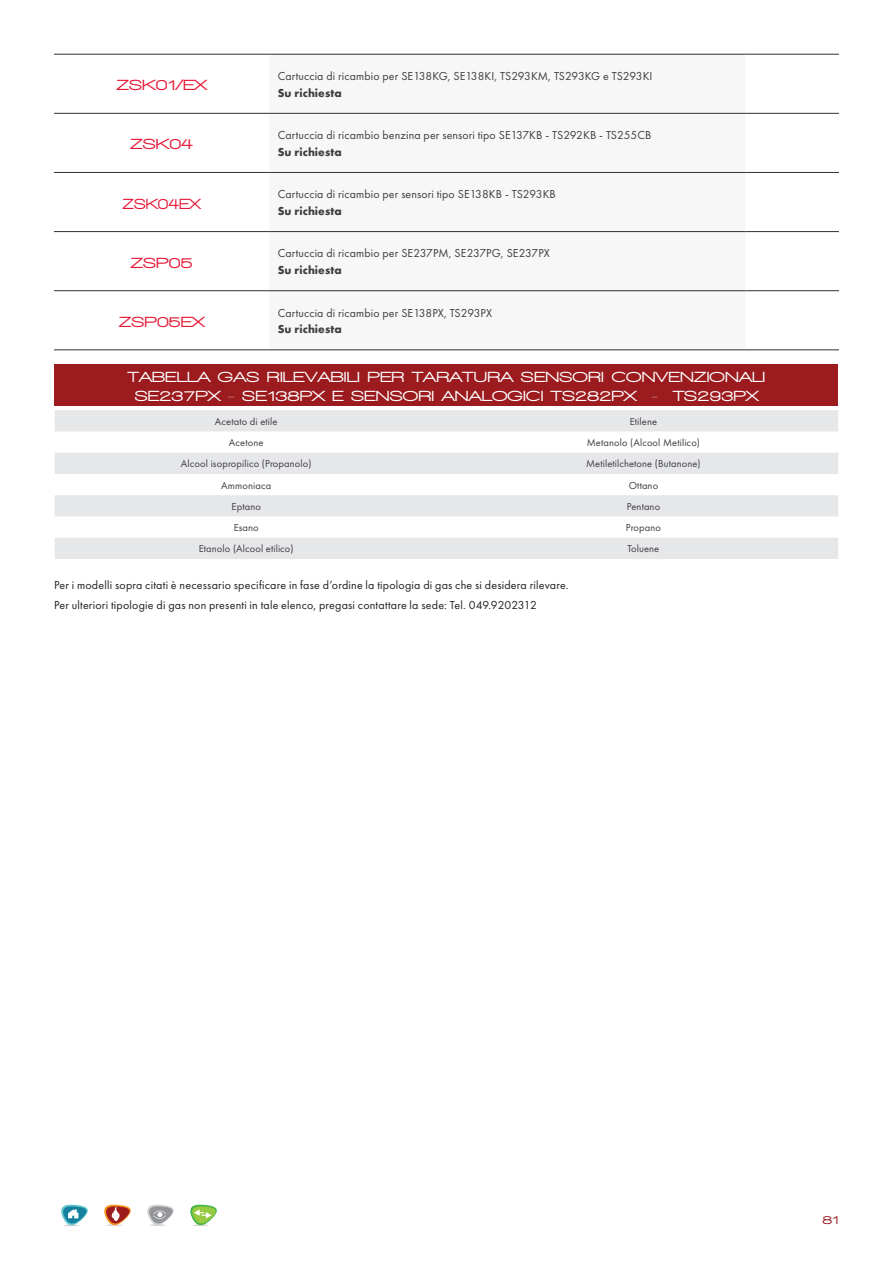
<style>
.page{position:relative;width:893px;height:1263px;background:#fff}
.page>*{position:absolute;margin:0;border:0;box-sizing:border-box;transform-origin:0 0}
.t1{font:900 15px/19.5px "Walkway Expand";letter-spacing:.01em;color:#fff;text-align:center}
.t2{font:900 15px "Walkway Expand";color:#e51836}
.t3{font:900 15px "Walkway Expand";color:#e51836;scale:.9 1}
.t4{font:12px "Futura PT";letter-spacing:.01em;color:#3e3e3f}
.t5{font:12px/19.2px "Futura PT";letter-spacing:.015em;color:#231f20}
.t6{font:700 12px "Futura PT";letter-spacing:.01em;color:#3e3e3f}
.t7{font:900 12px "Walkway Expand";color:#9b1b1e}
.t8{font:10.5px "Futura PT";letter-spacing:.01em;color:#3e3e3f}
</style>
<div class="page">
<svg style="left:61px;top:1205px;width:156px;height:21px"></svg>
<svg style="left:269px;top:112px;width:476px;height:238px"></svg>
<hr style="left:54px;top:54px;width:215px;height:1px;background:#312f30">
<hr style="left:54px;top:113px;width:215px;height:1px;background:#312f30">
<hr style="left:54px;top:172px;width:215px;height:1px;background:#312f30">
<hr style="left:54px;top:231px;width:215px;height:1px;background:#312f30">
<hr style="left:54px;top:290px;width:215px;height:1px;background:#312f30">
<hr style="left:54px;top:350px;width:215px;height:1px;background:#312f30">
<hr style="left:269px;top:54px;width:476px;height:1px;background:#312f30">
<hr style="left:269px;top:113px;width:476px;height:1px;background:#312f30">
<hr style="left:269px;top:172px;width:476px;height:1px;background:#312f30">
<hr style="left:269px;top:231px;width:476px;height:1px;background:#312f30">
<hr style="left:269px;top:290px;width:476px;height:1px;background:#312f30">
<hr style="left:269px;top:350px;width:476px;height:1px;background:#312f30">
<hr style="left:745px;top:54px;width:94px;height:1px;background:#312f30">
<hr style="left:745px;top:113px;width:94px;height:1px;background:#312f30">
<hr style="left:745px;top:172px;width:94px;height:1px;background:#312f30">
<hr style="left:745px;top:231px;width:94px;height:1px;background:#312f30">
<hr style="left:745px;top:290px;width:94px;height:1px;background:#312f30">
<hr style="left:745px;top:350px;width:94px;height:1px;background:#312f30">
<div style="left:55px;top:365px;width:783px;height:41px;background:#9b1b1e"></div>
<svg style="left:55px;top:410px;width:783px;height:149px;fill:#e6e7e9"></svg>
<p class="t2" style="left:117px;top:77px;width:92px">ZSK01/EX</p>
<p class="t2" style="left:130px;top:136px;width:64px">ZSK04</p>
<p class="t3" style="left:123px;top:195px;width:88px">ZSK04EX</p>
<p class="t2" style="left:131px;top:255px;width:63px">ZSP05</p>
<p class="t4" style="left:278px;top:69px;width:376px">Cartuccia di ricambio per SE138KG, SE138KI, TS293KM, TS293KG e TS293KI</p>
<p class="t6" style="left:278px;top:85px;width:66px">Su richiesta</p>
<p class="t4" style="left:278px;top:128px;width:375px">Cartuccia di ricambio benzina per sensori tipo SE137KB - TS292KB - TS255CB</p>
<p class="t6" style="left:278px;top:144px;width:66px">Su richiesta</p>
<p class="t4" style="left:278px;top:187px;width:280px">Cartuccia di ricambio per sensori tipo SE138KB - TS293KB</p>
<p class="t6" style="left:278px;top:203px;width:66px">Su richiesta</p>
<p class="t4" style="left:278px;top:246px;width:274px">Cartuccia di ricambio per SE237PM, SE237PG, SE237PX</p>
<p class="t6" style="left:278px;top:262px;width:66px">Su richiesta</p>
<p class="t4" style="left:278px;top:305px;width:216px">Cartuccia di ricambio per SE138PX, TS293PX</p>
<p class="t6" style="left:278px;top:321px;width:66px">Su richiesta</p>
<p class="t1" style="left:128px;top:367px;width:639px">TABELLA GAS RILEVABILI PER TARATURA SENSORI CONVENZIONALI<br>SE237PX - SE138PX E SENSORI ANALOGICI TS282PX - TS293PX</p>
<p class="t8" style="left:215px;top:415px;width:64px">Acetato di etile</p>
<p class="t8" style="left:630px;top:415px;width:29px">Etilene</p>
<p class="t8" style="left:229px;top:436px;width:36px">Acetone</p>
<p class="t8" style="left:587px;top:436px;width:115px">Metanolo (Alcool Metilico)</p>
<p class="t8" style="left:181px;top:458px;width:132px">Alcool isopropilico (Propanolo)</p>
<p class="t8" style="left:586px;top:458px;width:116px">Metiletilchetone (Butanone)</p>
<p class="t8" style="left:221px;top:479px;width:52px">Ammoniaca</p>
<p class="t8" style="left:629px;top:479px;width:31px">Ottano</p>
<p class="t8" style="left:232px;top:500px;width:31px">Eptano</p>
<p class="t8" style="left:627px;top:500px;width:35px">Pentano</p>
<p class="t8" style="left:234px;top:521px;width:27px">Esano</p>
<p class="t8" style="left:626px;top:521px;width:37px">Propano</p>
<p class="t8" style="left:199px;top:543px;width:96px">Etanolo (Alcool etilico)</p>
<p class="t8" style="left:627px;top:543px;width:33px">Toluene</p>
<p class="t5" style="left:54px;top:576px;width:516px">Per i modelli sopra citati è necessario specificare in fase d’ordine la tipologia di gas che si desidera rilevare.<br>Per ulteriori tipologie di gas non presenti in tale elenco, pregasi contattare la sede: Tel. 049.9202312</p>
<p class="t2" style="left:119px;top:314px;width:87px">ZSP05EX</p>
<p class="t7" style="left:822px;top:1213px;width:18px">81</p>
</div>
